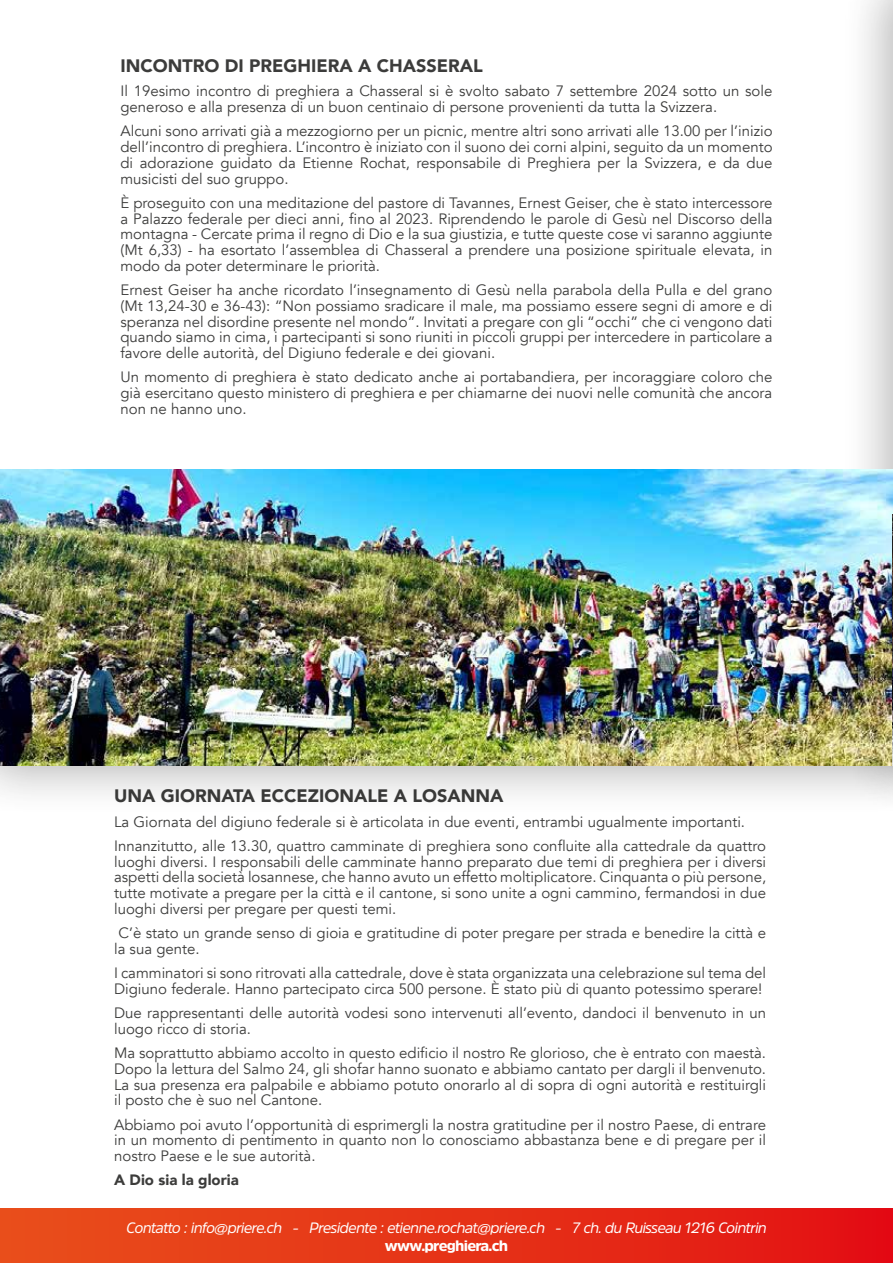
<style>
.page{position:relative;width:893px;height:1263px;background:#fff}
.page>*{position:absolute;margin:0;border:0;box-sizing:border-box;transform-origin:0 0}
.t1{font:900 18px "Avenir";color:#3c3c3b}
.t2{font:15px/15.8px "Avenir";color:#3c3c3b;text-align:justify}
.t3{font:italic 15px "Amsi Pro";letter-spacing:-.05em;color:#fff}
.t4{font:900 15px "Amsi Pro";letter-spacing:-.05em;color:#fff}
.t5{font:900 15px "Avenir";color:#3c3c3b}
</style>
<div class="page">
<div style="left:0;top:0;width:893px;height:819px;background:#000;opacity:.35"></div>
<div style="left:0;top:0;width:893px;height:766px;background:#fff"></div>
<div style="left:840px;top:0;width:53px;height:819px;background:#000;opacity:.35"></div>
<hr style="left:892px;top:0;width:1px;height:766px;background:#fff">
<div style="left:0;top:1209px;width:893px;height:54px;background:linear-gradient(to right,#e9511b,#e31113)"></div>
<img style="left:0;top:470px;width:892px;height:296px">
<img style="left:892px;top:514px;width:1px;height:252px">
<p class="t1" style="left:120px;top:50px;width:364px">INCONTRO DI PREGHIERA A CHASSERAL</p>
<p class="t2" style="left:120px;top:83px;width:653px">Il 19esimo incontro di preghiera a Chasseral si è svolto sabato 7 settembre 2024 sotto un sole generoso e alla presenza di un buon centinaio di persone provenienti da tutta la Svizzera.</p>
<p class="t2" style="left:120px;top:123px;width:654px">Alcuni sono arrivati già a mezzogiorno per un picnic, mentre altri sono arrivati alle 13.00 per l’inizio dell’incontro di preghiera. L’incontro è iniziato con il suono dei corni alpini, seguito da un momento di adorazione guidato da Etienne Rochat, responsabile di Preghiera per la Svizzera, e da due musicisti del suo gruppo.</p>
<p class="t2" style="left:120px;top:195px;width:653px">È proseguito con una meditazione del pastore di Tavannes, Ernest Geiser, che è stato intercessore a Palazzo federale per dieci anni, fino al 2023. Riprendendo le parole di Gesù nel Discorso della montagna - Cercate prima il regno di Dio e la sua giustizia, e tutte queste cose vi saranno aggiunte (Mt 6,33) - ha esortato l’assemblea di Chasseral a prendere una posizione spirituale elevata, in modo da poter determinare le priorità.</p>
<p class="t2" style="left:120px;top:282px;width:654px">Ernest Geiser ha anche ricordato l’insegnamento di Gesù nella parabola della Pulla e del grano (Mt 13,24-30 e 36-43): “Non possiamo sradicare il male, ma possiamo essere segni di amore e di speranza nel disordine presente nel mondo”. Invitati a pregare con gli “occhi” che ci vengono dati quando siamo in cima, i partecipanti si sono riuniti in piccoli gruppi per intercedere in particolare a favore delle autorità, del Digiuno federale e dei giovani.</p>
<p class="t2" style="left:120px;top:370px;width:653px">Un momento di preghiera è stato dedicato anche ai portabandiera, per incoraggiare coloro che già esercitano questo ministero di preghiera e per chiamarne dei nuovi nelle comunità che ancora non ne hanno uno.</p>
<p class="t1" style="left:114px;top:781px;width:391px">UNA GIORNATA ECCEZIONALE A LOSANNA</p>
<p class="t2" style="left:114px;top:809px;width:653px;line-height:24.3px">La Giornata del digiuno federale si è articolata in due eventi, entrambi ugualmente importanti.<br>Innanzitutto, alle 13.30, quattro camminate di preghiera sono confluite alla cattedrale da quattro</p>
<p class="t2" style="left:114px;top:854px;width:654px">luoghi diversi. I responsabili delle camminate hanno preparato due temi di preghiera per i diversi aspetti della società losannese, che hanno avuto un effetto moltiplicatore. Cinquanta o più persone, tutte motivate a pregare per la città e il cantone, si sono unite a ogni cammino, fermandosi in due luoghi diversi per pregare per questi temi.</p>
<p class="t2" style="left:114px;top:925px;width:653px">C’è stato un grande senso di gioia e gratitudine di poter pregare per strada e benedire la città e la sua gente.</p>
<p class="t2" style="left:114px;top:965px;width:654px">I camminatori si sono ritrovati alla cattedrale, dove è stata organizzata una celebrazione sul tema del<br>Digiuno federale. Hanno partecipato circa 500 persone. È stato più di quanto potessimo sperare!</p>
<p class="t2" style="left:114px;top:1005px;width:653px">Due rappresentanti delle autorità vodesi sono intervenuti all’evento, dandoci il benvenuto in un luogo ricco di storia.</p>
<p class="t2" style="left:114px;top:1045px;width:654px">Ma soprattutto abbiamo accolto in questo edificio il nostro Re glorioso, che è entrato con maestà.<br>Dopo la lettura del Salmo 24, gli shofar hanno suonato e abbiamo cantato per dargli il benvenuto.<br>La sua presenza era palpabile e abbiamo potuto onorarlo al di sopra di ogni autorità e restituirgli il posto che è suo nel Cantone.</p>
<p class="t2" style="left:114px;top:1117px;width:653px">Abbiamo poi avuto l’opportunità di esprimergli la nostra gratitudine per il nostro Paese, di entrare in un momento di pentimento in quanto non lo conosciamo abbastanza bene e di pregare per il nostro Paese e le sue autorità.</p>
<p class="t5" style="left:114px;top:1167px;width:126px">A Dio sia la gloria</p>
<p class="t3" style="left:126px;top:1218px;width:642px">Contatto : info@priere.ch - Presidente : etienne.rochat@priere.ch - 7 ch. du Ruisseau 1216 Cointrin</p>
<p class="t4" style="left:385px;top:1236px;width:125px">www.preghiera.ch</p>
</div>
